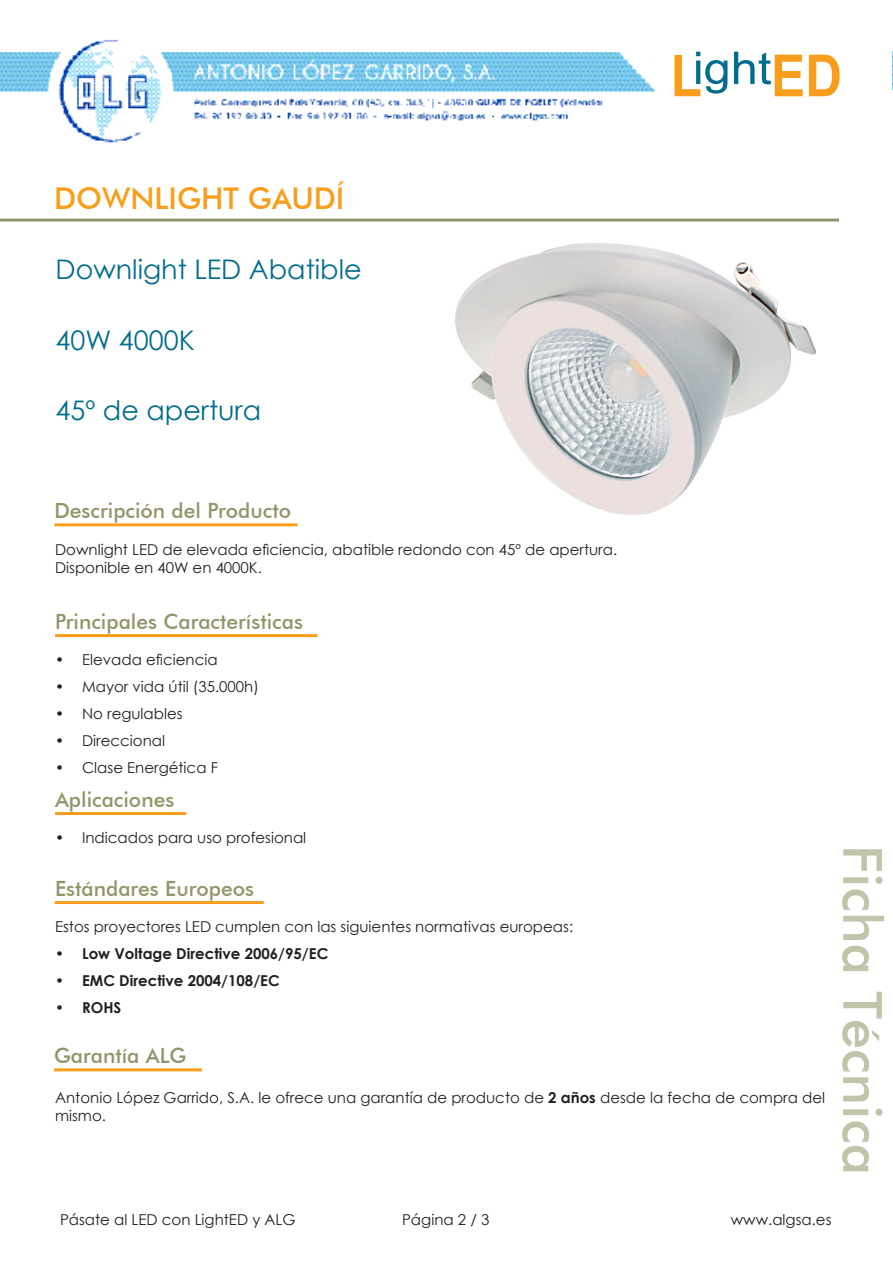
<style>
.page{position:relative;width:893px;height:1263px;background:#fff}
.page>*{position:absolute;margin:0;border:0;box-sizing:border-box;transform-origin:0 0}
.t1{font:500 54px "Futura BT";color:#c1c3aa}
.t2{font:500 30px "Futura BT";color:#f89e1c}
.t3{font:27px "Century Gothic";color:#006c8e}
.t4{font:500 21px "Futura BT";color:#8c9869}
.t5{font:15px/18px "Century Gothic";color:#231f20}
.t6{font:700 15px "Century Gothic";color:#231f20}
.s1{font-weight:700}
</style>
<div class="page">
<hr style="left:0;top:219px;width:839px;height:3px;background:#8c9869">
<img style="left:892px;top:51px;width:1px;height:40px">
<img style="left:0;top:39px;width:701px;height:104px">
<svg style="left:675px;top:52px;width:52px;height:44px"></svg>
<svg style="left:734px;top:52px;width:69px;height:44px"></svg>
<svg style="left:809px;top:55px;width:31px;height:41px"></svg>
<hr style="left:54px;top:523px;width:244px;height:3px;background:#f89e1c">
<hr style="left:55px;top:634px;width:262px;height:3px;background:#f89e1c">
<hr style="left:55px;top:812px;width:131px;height:3px;background:#f89e1c">
<hr style="left:55px;top:901px;width:209px;height:3px;background:#f89e1c">
<hr style="left:54px;top:1068px;width:148px;height:3px;background:#f89e1c">
<img style="left:455px;top:243px;width:360px;height:272px">
<h2 class="t2" style="left:54px;top:180px;width:292px">DOWNLIGHT GAUDÍ</h2>
<p class="t3" style="left:56px;top:250px;width:308px">Downlight LED Abatible</p>
<p class="t3" style="left:56px;top:321px;width:141px">40W 4000K</p>
<p class="t3" style="left:56px;top:391px;width:207px">45º de apertura</p>
<p class="t4" style="left:54px;top:498px;width:238px">Descripción del Producto</p>
<p class="t5" style="left:55px;top:540px;width:564px">Downlight LED de elevada eficiencia, abatible redondo con 45º de apertura.</p>
<p class="t5" style="left:55px;top:558px;width:208px">Disponible en 40W en 4000K.</p>
<p class="t4" style="left:55px;top:609px;width:249px">Principales Características</p>
<p class="t5" style="left:55px;top:650px;width:164px">• Elevada eficiencia</p>
<p class="t5" style="left:55px;top:677px;width:205px">• Mayor vida útil (35.000h)</p>
<p class="t5" style="left:55px;top:704px;width:129px">• No regulables</p>
<p class="t5" style="left:55px;top:731px;width:112px">• Direccional</p>
<p class="t5" style="left:55px;top:758px;width:164px">• Clase Energética F</p>
<p class="t4" style="left:55px;top:787px;width:121px">Aplicaciones</p>
<p class="t5" style="left:55px;top:828px;width:253px">• Indicados para uso profesional</p>
<p class="t4" style="left:55px;top:876px;width:200px">Estándares Europeos</p>
<p class="t5" style="left:55px;top:917px;width:520px">Estos proyectores LED cumplen con las siguientes normativas europeas:</p>
<p class="t6" style="left:55px;top:942px;width:275px">• Low Voltage Directive 2006/95/EC</p>
<p class="t6" style="left:55px;top:969px;width:226px">• EMC Directive 2004/108/EC</p>
<p class="t6" style="left:55px;top:996px;width:68px">• ROHS</p>
<p class="t4" style="left:54px;top:1043px;width:134px">Garantía ALG</p>
<p class="t5" style="left:55px;top:1088px;width:772px">Antonio López Garrido, S.A. le ofrece una garantía de producto de <span class="s1">2 años</span> desde la fecha de compra del mismo.</p>
<h1 class="t1" style="left:895px;top:845px;width:332px;rotate:90deg">Ficha Técnica</h1>
<p class="t5" style="left:60px;top:1210px;width:237px">Pásate al LED con LightED y ALG</p>
<p class="t5" style="left:402px;top:1210px;width:89px">Página 2 / 3</p>
<p class="t5" style="left:731px;top:1210px;width:102px">www.algsa.es</p>
</div>
